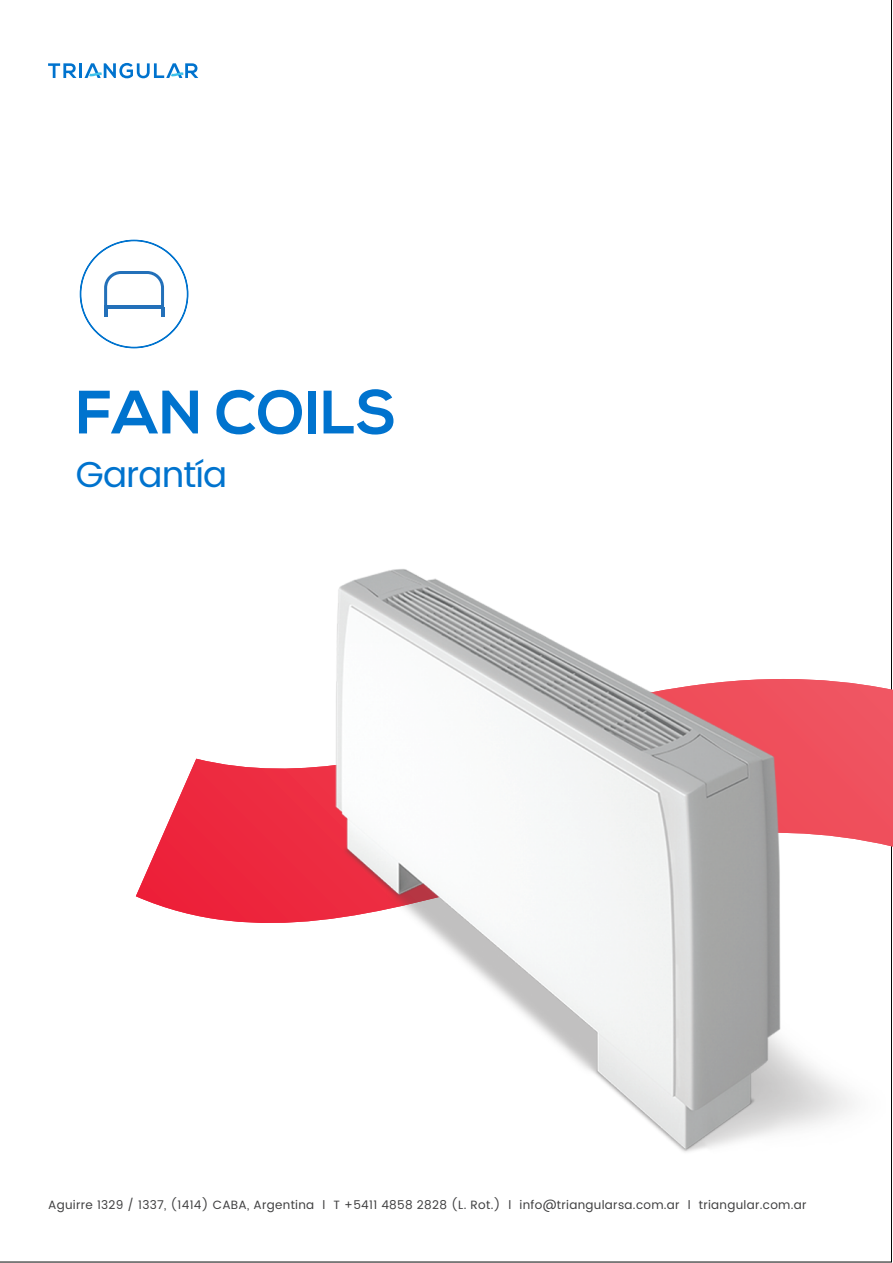
<style>
.page{position:relative;width:893px;height:1263px;background:#fff}
.page>*{position:absolute;margin:0;border:0;box-sizing:border-box;transform-origin:0 0}
.t1{font:700 61.2px "Nexa";color:#0073ce}
.t2{font:36px "Poppins";letter-spacing:-.025em;color:#0073ce}
.t3{font:12px "Poppins";letter-spacing:.025em;color:#404041}
</style>
<div class="page">
<svg style="left:48px;top:63px;width:28px;height:15px"></svg>
<hr style="left:79px;top:63px;width:3px;height:15px;background:#0073ce">
<svg style="left:85px;top:63px;width:113px;height:15px"></svg>
<svg style="left:136px;top:758px;width:77px;height:161px"></svg>
<svg style="left:80px;top:240px;width:108px;height:108px"></svg>
<img style="left:213px;top:506px;width:680px;height:757px">
<p class="t1" style="left:76px;top:377px;width:322px">FAN COILS</p>
<p class="t2" style="left:76px;top:449px;width:153px">Garantía</p>
<p class="t3" style="left:48px;top:1196px;width:760px">Aguirre 1329 / 1337, (1414) CABA, Argentina l T +5411 4858 2828 (L. Rot.) l info@triangularsa.com.ar l triangular.com.ar</p>
</div>
